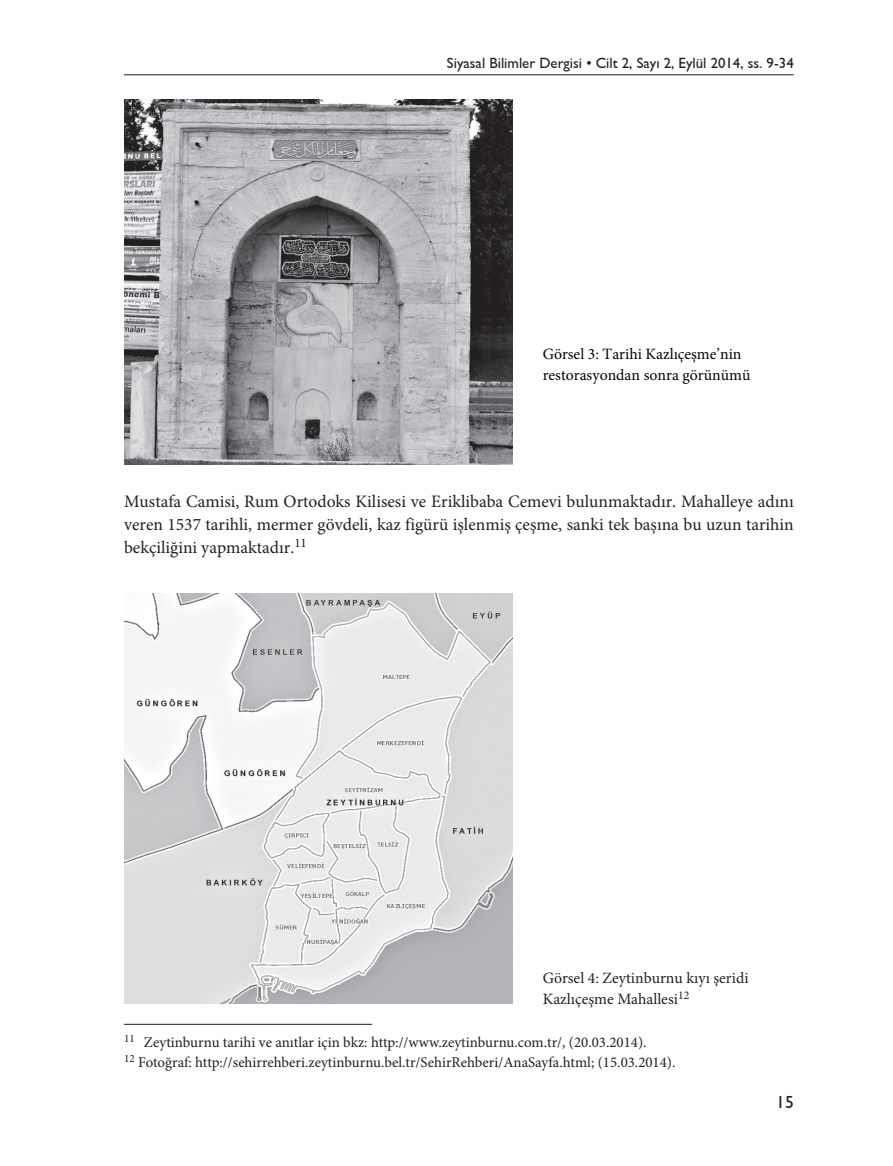
<style>
.page{position:relative;width:893px;height:1166px;background:#fff}
.page>*{position:absolute;margin:0;border:0;box-sizing:border-box;transform-origin:0 0}
.t1{font:17.5px/22.8px "Minion Pro";color:#231f20;text-align:justify}
.t2{font:17.5px "Gill Sans";color:#231f20}
.t3{font:15.75px/21px "Minion Pro";color:#040503}
.t4{font:15.75px/21px "Minion Pro";color:#231f20}
.t5{font:14.88px/19.9px "Minion Pro";color:#231f20}
.t6{font:14.88px "Gill Sans";color:#231f20}
</style>
<div class="page">
<hr style="left:124px;top:74px;width:670px;height:1px;background:#231f20">
<hr style="left:124px;top:1024px;width:248px;height:1px;background:#231f20">
<img style="left:124px;top:99px;width:389px;height:366px">
<img style="left:124px;top:594px;width:389px;height:410px">
<p class="t6" style="left:447px;top:55px;width:348px">Siyasal Bilimler Dergisi • Cilt 2, Sayı 2, Eylül 2014, ss. 9-34</p>
<p class="t3" style="left:543px;top:344px;width:209px">Görsel 3: Tarihi Kazlıçeşme’nin restorasyondan sonra görünümü</p>
<p class="t1" style="left:124px;top:490px;width:671px">Mustafa Camisi, Rum Ortodoks Kilisesi ve Eriklibaba Cemevi bulunmaktadır. Mahalleye adını veren 1537 tarihli, mermer gövdeli, kaz figürü işlenmiş çeşme, sanki tek başına bu uzun tarihin bekçiliğini yapmaktadır.<sup>11</sup> <sup>12</sup></p>
<p class="t4" style="left:543px;top:967px;width:207px">Görsel 4: Zeytinburnu kıyı şeridi<br>Kazlıçeşme Mahallesi<sup>12</sup></p>
<p class="t5" style="left:124px;top:1032px;width:553px"><sup>11</sup> Zeytinburnu tarihi ve anıtlar için bkz: http://www.zeytinburnu.com.tr/, (20.03.2014).<br><sup>12</sup> Fotoğraf: http://sehirrehberi.zeytinburnu.bel.tr/SehirRehberi/AnaSayfa.html; (15.03.2014).</p>
<p class="t2" style="left:776px;top:1091px;width:19px">15</p>
</div>
